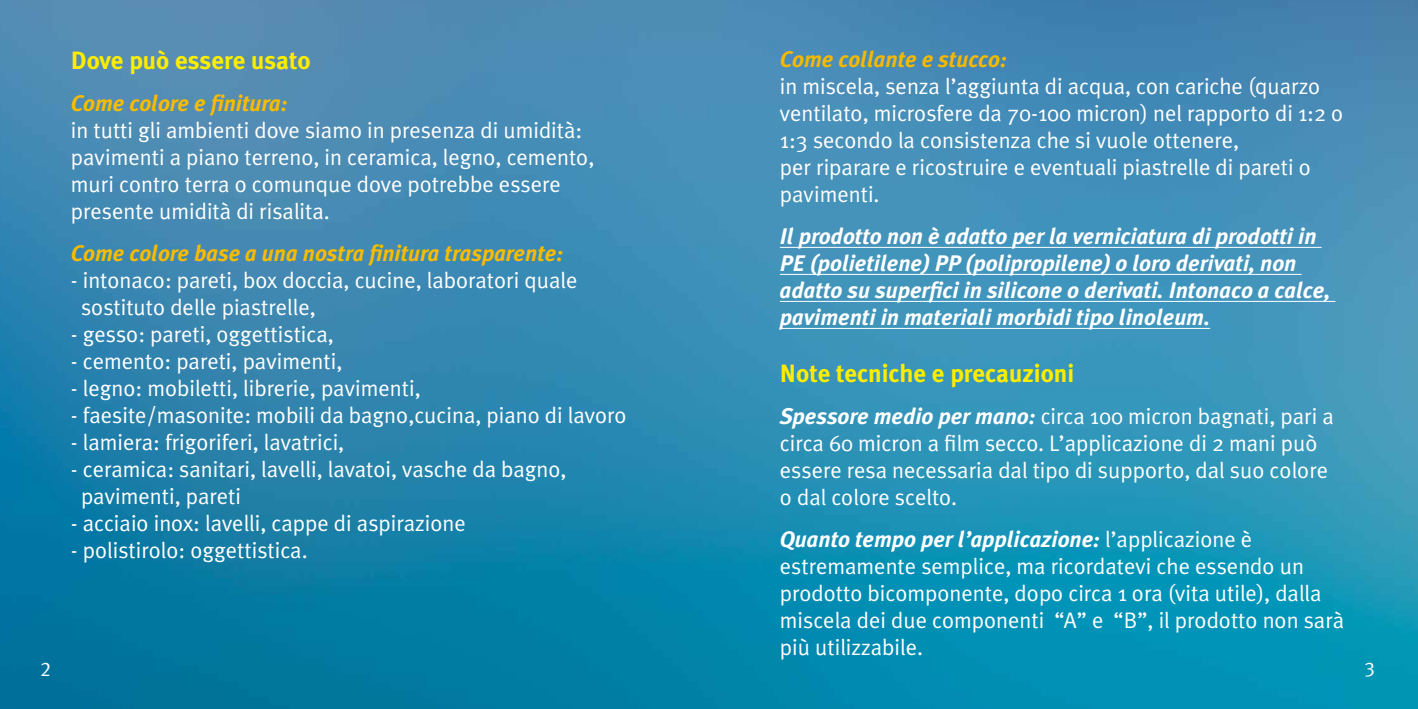
<style>
.page{position:relative;width:1418px;height:709px;background:#fff}
.page>*{position:absolute;margin:0;border:0;box-sizing:border-box;transform-origin:0 0}
.t1{font:700 25px "Meta Plus";color:#ffed00}
.t2{font:22.5px/27px "Meta Plus Normal";color:#fff}
.t3{font:italic 700 22.5px/27px "Meta Plus";color:#fff}
.t4{font:italic 700 22.5px "Meta Plus";color:#fabb00}
.t5{font:italic 700 22.5px "Meta Plus";color:#f5b900}
.t6{font:20px "Meta Plus Normal Caps";color:#fff}
.s1{font-family:"Meta Plus";font-weight:700;font-style:italic}
.s2{font-family:"Meta Plus Normal";font-weight:400;font-style:normal}
</style>
<div class="page">
<img style="left:0;top:0;width:1417px;height:709px">
<hr style="left:780px;top:247px;width:541px;height:1px;background:#fff">
<hr style="left:780px;top:274px;width:521px;height:1px;background:#fff">
<hr style="left:780px;top:301px;width:555px;height:1px;background:#fff">
<hr style="left:780px;top:328px;width:430px;height:1px;background:#fff">
<p class="t1" style="left:71px;top:46px;width:241px">Dove può essere usato</p>
<p class="t4" style="left:71px;top:90px;width:218px">Come colore e finitura:</p>
<p class="t2" style="left:71px;top:116px;width:525px">in tutti gli ambienti dove siamo in presenza di umidità: pavimenti a piano terreno, in ceramica, legno, cemento, muri contro terra o comunque dove potrebbe essere presente umidità di risalita.</p>
<p class="t4" style="left:71px;top:240px;width:494px">Come colore base a una nostra finitura trasparente:</p>
<p class="t2" style="left:81px;top:266px;width:498px;text-indent:-10px">- intonaco: pareti, box doccia, cucine, laboratori quale sostituto delle piastrelle,</p>
<p class="t2" style="left:71px;top:320px;width:264px">- gesso: pareti, oggettistica,</p>
<p class="t2" style="left:71px;top:347px;width:273px">- cemento: pareti, pavimenti,</p>
<p class="t2" style="left:71px;top:374px;width:351px">- legno: mobiletti, librerie, pavimenti,</p>
<p class="t2" style="left:71px;top:401px;width:557px">- faesite/masonite: mobili da bagno,cucina, piano di lavoro</p>
<p class="t2" style="left:71px;top:428px;width:275px">- lamiera: frigoriferi, lavatrici,</p>
<p class="t2" style="left:81px;top:455px;width:487px;text-indent:-10px">- ceramica: sanitari, lavelli, lavatoi, vasche da bagno, pavimenti, pareti</p>
<p class="t2" style="left:71px;top:509px;width:396px">- acciaio inox: lavelli, cappe di aspirazione</p>
<p class="t2" style="left:71px;top:536px;width:238px">- polistirolo: oggettistica.</p>
<p class="t5" style="left:780px;top:46px;width:228px">Come collante e stucco:</p>
<p class="t2" style="left:780px;top:73px;width:565px">in miscela, senza l’aggiunta di acqua, con cariche (quarzo ventilato, microsfere da 70-100 micron) nel rapporto di 1:2 o 1:3 secondo la consistenza che si vuole ottenere,<br>per riparare e ricostruire e eventuali piastrelle di pareti o pavimenti.</p>
<p class="t3" style="left:780px;top:223px;width:552px">Il prodotto non è adatto per la verniciatura di prodotti in PE (polietilene) PP (polipropilene) o loro derivati, non adatto su superfici in silicone o derivati. Intonaco a calce, pavimenti in materiali morbidi tipo linoleum.</p>
<p class="t1" style="left:780px;top:359px;width:296px">Note tecniche e precauzioni</p>
<p class="t2" style="left:780px;top:403px;width:555px"><span class="s1">Spessore medio per mano:</span> circa 100 micron bagnati, pari a circa 60 micron a film secco. L’applicazione di 2 mani può essere resa necessaria dal tipo di supporto, dal suo colore o dal colore scelto.</p>
<p class="t3" style="left:780px;top:526px;width:474px">Quanto tempo per l’applicazione: <span class="s2">l’applicazione è</span></p>
<p class="t2" style="left:780px;top:553px;width:566px">estremamente semplice, ma ricordatevi che essendo un prodotto bicomponente, dopo circa 1 ora (vita utile), dalla miscela dei due componenti “A” e “B”, il prodotto non sarà più utilizzabile.</p>
<p class="t6" style="left:40px;top:657px;width:12px">2</p>
<p class="t6" style="left:1364px;top:657px;width:12px">3</p>
</div>
